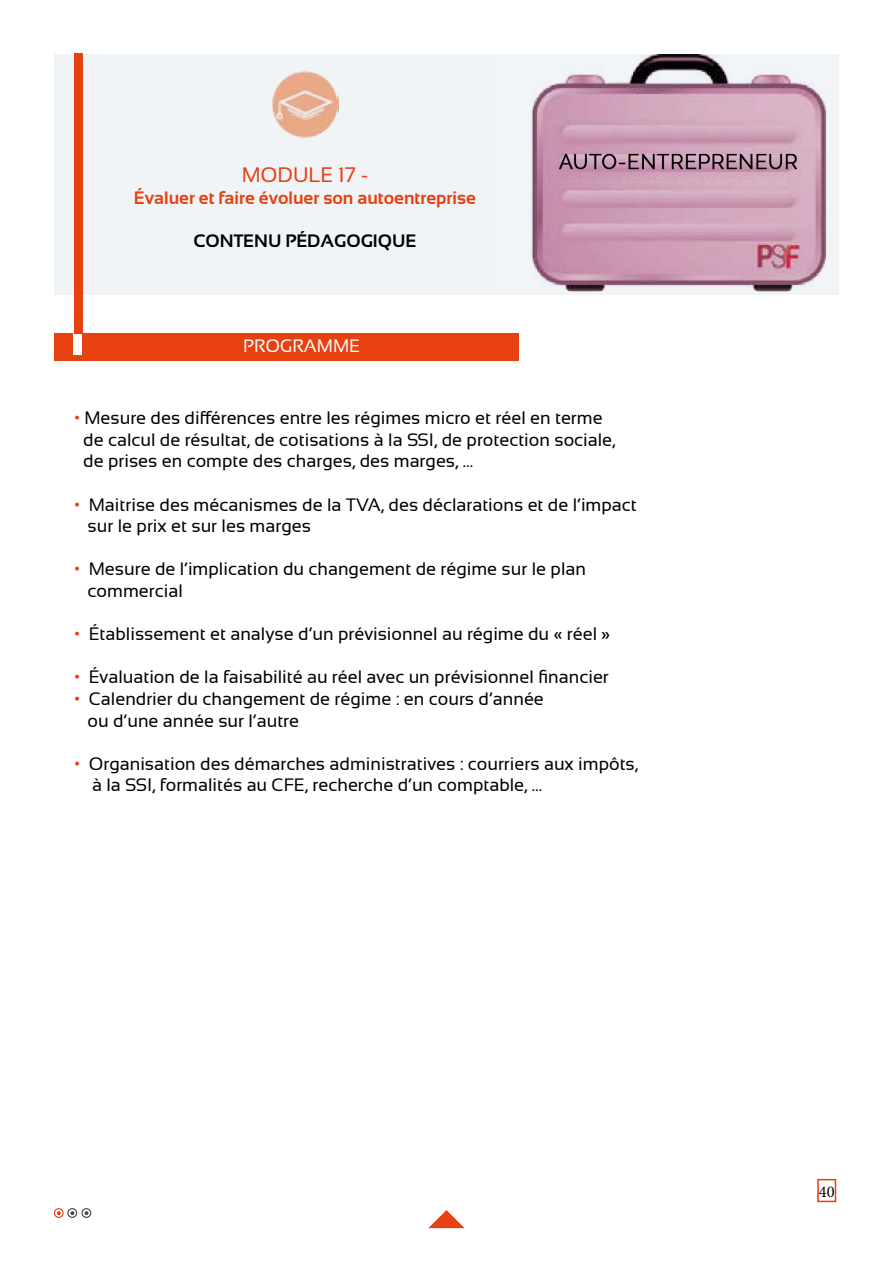
<style>
.page{position:relative;width:893px;height:1263px;background:#fff}
.page>*{position:absolute;margin:0;border:0;box-sizing:border-box;transform-origin:0 0}
.t1{font:21px "Sansation";color:#e74011}
.t2{font:18px/21.6px "Sansation";color:#020203}
.t3{font:700 18px "Sansation";color:#e74011}
.t4{font:700 18px "Sansation";color:#000}
.t5{font:18px "Sansation";color:#fff}
.t6{font:16.5px "Minion Pro";color:#000}
.s1{color:#e74011}
</style>
<div class="page">
<div style="left:817px;top:1179px;width:19px;height:23px;border:2px solid #e74011"></div>
<svg style="left:428px;top:1210px;width:37px;height:18px"></svg>
<div style="left:54px;top:333px;width:465px;height:28px;background:#e74011"></div>
<div style="left:67px;top:1208px;width:10px;height:10px;border:1px solid #454240;border-radius:50%"></div>
<svg style="left:70px;top:1211px;width:4px;height:4px"></svg>
<div style="left:81px;top:1208px;width:10px;height:10px;border:1px solid #454240;border-radius:50%"></div>
<svg style="left:85px;top:1211px;width:3px;height:4px"></svg>
<div style="left:54px;top:1208px;width:10px;height:10px;border:1px solid #e74011;border-radius:50%"></div>
<svg style="left:57px;top:1211px;width:4px;height:4px"></svg>
<div style="left:73px;top:333px;width:9px;height:22px;background:#fff"></div>
<div style="left:54px;top:54px;width:785px;height:241px;background:#f1f4f6"></div>
<img style="left:271px;top:71px;width:68px;height:66px">
<div style="left:74px;top:53px;width:8px;height:280px;background:#e74011"></div>
<img style="left:531px;top:55px;width:296px;height:237px">
<p class="t1" style="left:242px;top:163px;width:128px">MODULE 17 -</p>
<p class="t3" style="left:134px;top:187px;width:344px">Évaluer et faire évoluer son autoentreprise</p>
<p class="t4" style="left:193px;top:231px;width:225px">CONTENU PÉDAGOGIQUE</p>
<p class="t5" style="left:243px;top:336px;width:118px">PROGRAMME</p>
<p class="t2" style="left:83px;top:407px;width:534px;text-indent:-9px"><span class="s1">•</span> Mesure des différences entre les régimes micro et réel en terme de calcul de résultat, de cotisations à la SSI, de protection sociale, de prises en compte des charges, des marges, …</p>
<p class="t2" style="left:74px;top:493px;width:564px"><span class="s1">•</span> Maitrise des mécanismes de la TVA, des déclarations et de l’impact</p>
<p class="t2" style="left:88px;top:515px;width:225px">sur le prix et sur les marges</p>
<p class="t2" style="left:74px;top:558px;width:513px"><span class="s1">•</span> Mesure de l’implication du changement de régime sur le plan</p>
<p class="t2" style="left:88px;top:580px;width:97px">commercial</p>
<p class="t2" style="left:74px;top:623px;width:537px"><span class="s1">•</span> Établissement et analyse d’un prévisionnel au régime du « réel »</p>
<p class="t2" style="left:74px;top:666px;width:536px"><span class="s1">•</span> Évaluation de la faisabilité au réel avec un prévisionnel financier</p>
<p class="t2" style="left:74px;top:688px;width:471px"><span class="s1">•</span> Calendrier du changement de régime : en cours d’année</p>
<p class="t2" style="left:88px;top:709px;width:213px">ou d’une année sur l’autre</p>
<p class="t2" style="left:74px;top:753px;width:565px"><span class="s1">•</span> Organisation des démarches administratives : courriers aux impôts,</p>
<p class="t2" style="left:92px;top:774px;width:452px">à la SSI, formalités au CFE, recherche d’un comptable, …</p>
<p class="t6" style="left:819px;top:1180px;width:17px">40</p>
</div>
